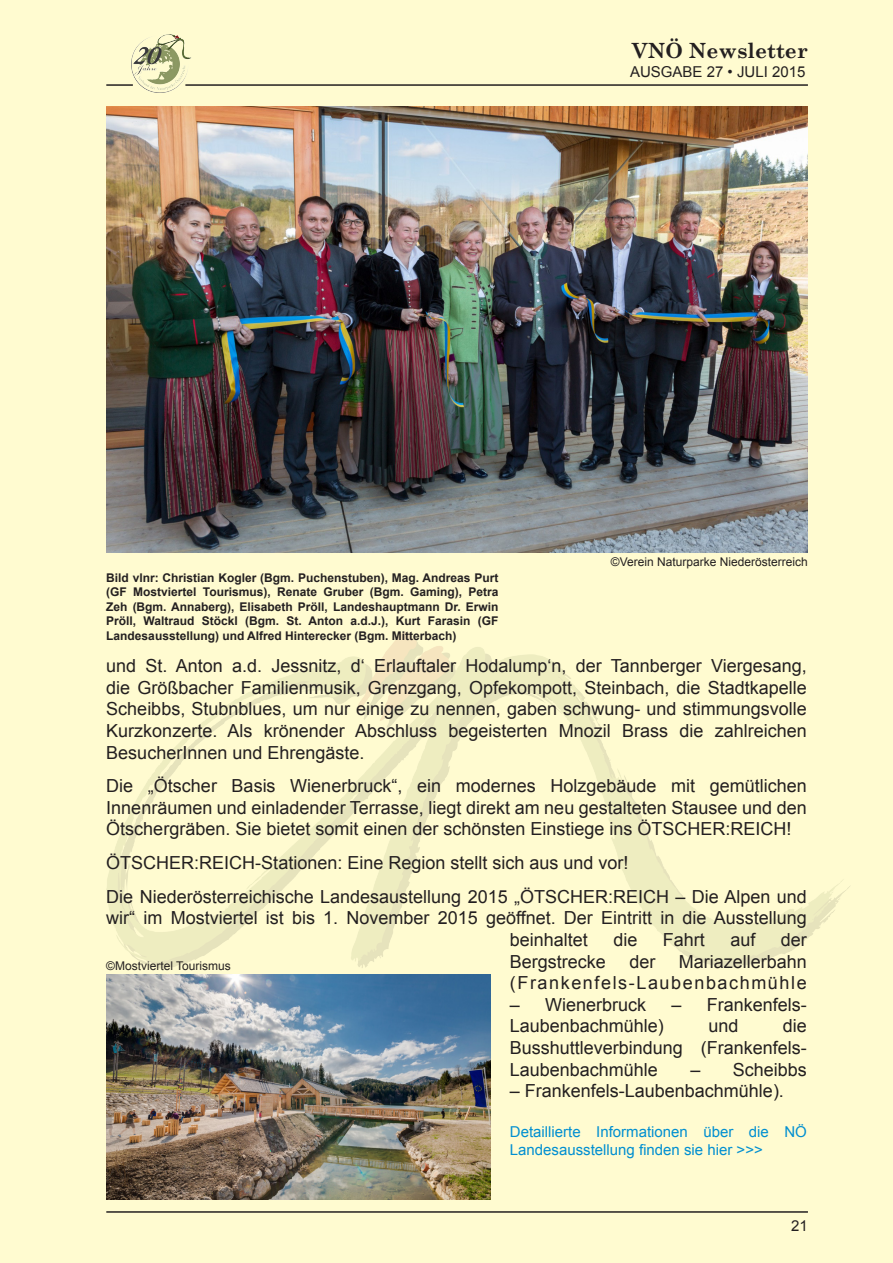
<style>
.page{position:relative;width:893px;height:1263px;background:#fffbd0}
.page>*{position:absolute;margin:0;border:0;box-sizing:border-box;transform-origin:0 0}
.t1{font:700 21px "Century Schoolbook";color:#231f20}
.t2{font:18px/21.6px "Arial";color:#231f20;text-align:justify}
.t3{font:18px/21.6px "Arial";letter-spacing:.09em;color:#231f20;text-align:right}
.t4{font:15px/18px "Arial";color:#008fd0}
.t5{font:15px "Arial";color:#231f20}
.t6{font:700 12px/14.4px "Arial";color:#231f20;text-align:justify}
.t7{font:12px "Arial";color:#231f20}
</style>
<div class="page">
<img style="left:106px;top:631px;width:744px;height:337px">
<img style="left:106px;top:975px;width:384px;height:224px">
<img style="left:106px;top:106px;width:702px;height:447px">
<hr style="left:185px;top:84px;width:623px;height:2px;background:#231f20">
<hr style="left:106px;top:1211px;width:702px;height:2px;background:#231f20">
<img style="left:131px;top:35px;width:61px;height:58px">
<hr style="left:106px;top:84px;width:27px;height:2px;background:#231f20">
<p class="t1" style="left:632px;top:34px;width:177px">VNÖ Newsletter</p>
<p class="t5" style="left:630px;top:62px;width:177px">AUSGABE 27 • JULI 2015</p>
<p class="t6" style="left:106px;top:571px;width:394px">Bild vlnr: Christian Kogler (Bgm. Puchenstuben), Mag. Andreas Purt (GF Mostviertel Tourismus), Renate Gruber (Bgm. Gaming), Petra Zeh (Bgm. Annaberg), Elisabeth Pröll, Landeshauptmann Dr. Erwin Pröll, Waltraud Stöckl (Bgm. St. Anton a.d.J.), Kurt Farasin (GF Landesausstellung) und Alfred Hinterecker (Bgm. Mitterbach)</p>
<p class="t7" style="left:611px;top:553px;width:198px">©Verein Naturparke Niederösterreich</p>
<p class="t2" style="left:106px;top:655px;width:702px">und St. Anton a.d. Jessnitz, d‘ Erlauftaler Hodalump‘n, der Tannberger Viergesang, die Größbacher Familienmusik, Grenzgang, Opfekompott, Steinbach, die Stadtkapelle Scheibbs, Stubnblues, um nur einige zu nennen, gaben schwung- und stimmungsvolle Kurzkonzerte. Als krönender Abschluss begeisterten Mnozil Brass die zahlreichen BesucherInnen und Ehrengäste.</p>
<p class="t2" style="left:106px;top:775px;width:702px">Die „Ötscher Basis Wienerbruck“, ein modernes Holzgebäude mit gemütlichen Innenräumen und einladender Terrasse, liegt direkt am neu gestalteten Stausee und den Ötschergräben. Sie bietet somit einen der schönsten Einstiege ins ÖTSCHER:REICH!</p>
<p class="t2" style="left:106px;top:846px;width:702px;line-height:33.6px">ÖTSCHER:REICH-Stationen: Eine Region stellt sich aus und vor!<br>Die Niederösterreichische Landesaustellung 2015 „ÖTSCHER:REICH – Die Alpen und</p>
<p class="t2" style="left:510px;top:907px;width:298px;text-indent:-404px">wir“ im Mostviertel ist bis 1. November 2015 geöffnet. Der Eintritt in die Ausstellung beinhaltet</p>
<p class="t2" style="left:613px;top:929px;width:26px">die</p>
<p class="t2" style="left:663px;top:929px;width:44px">Fahrt</p>
<p class="t2" style="left:730px;top:929px;width:27px">auf</p>
<p class="t2" style="left:781px;top:929px;width:28px">der</p>
<p class="t7" style="left:106px;top:958px;width:126px">©Mostviertel Tourismus</p>
<p class="t3" style="left:510px;top:950px;width:298px">Mariazellerbahn (Frankenfels-Laubenbachmühle</p>
<p class="t2" style="left:510px;top:994px;width:138px">– Wienerbruck</p>
<p class="t2" style="left:671px;top:994px;width:137px">– Frankenfels-</p>
<p class="t2" style="left:510px;top:1015px;width:156px">Laubenbachmühle)</p>
<p class="t2" style="left:708px;top:1015px;width:32px">und</p>
<p class="t2" style="left:510px;top:950px;width:98px">Bergstrecke</p>
<p class="t2" style="left:629px;top:950px;width:28px">der</p>
<p class="t2" style="left:510px;top:1015px;width:298px;text-indent:273px">die Busshuttleverbindung (Frankenfels-Laubenbachmühle</p>
<p class="t2" style="left:690px;top:1058px;width:118px">– Scheibbs</p>
<p class="t2" style="left:510px;top:1080px;width:276px">– Frankenfels-Laubenbachmühle).</p>
<p class="t4" style="left:510px;top:1122px;width:298px">Detaillierte Informationen über die NÖ<br>Landesausstellung finden sie hier &gt;&gt;&gt;</p>
<p class="t5" style="left:791px;top:1216px;width:18px">21</p>
</div>
